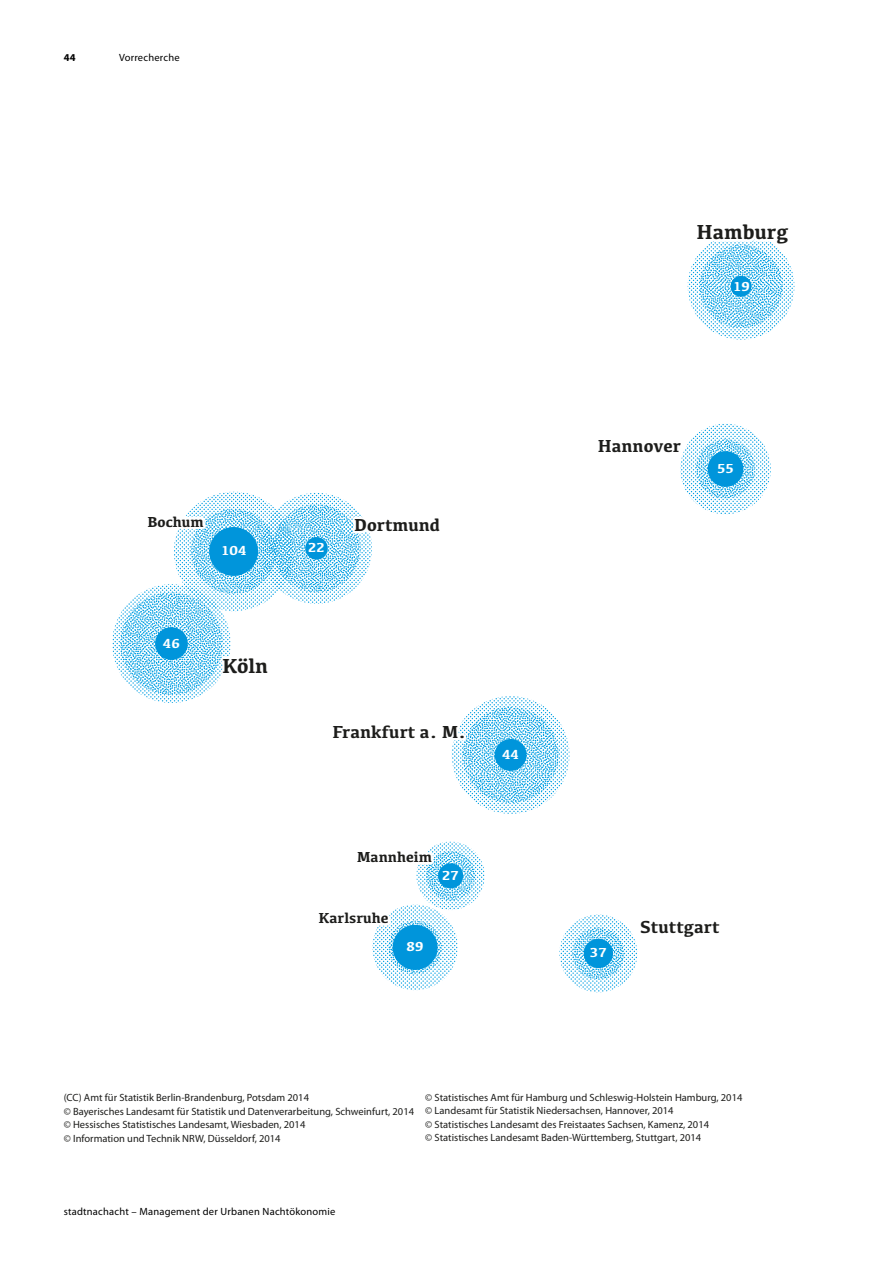
<style>
.page{position:relative;width:893px;height:1263px;background:#fff}
.page>*{position:absolute;margin:0;border:0;box-sizing:border-box;transform-origin:0 0}
.t1{font:700 21px "Kefa";color:#1d1d1b}
.t2{font:700 18px "Kefa";color:#1d1d1b}
.t3{font:700 15px "Kefa";color:#1d1d1b}
.t4{font:700 13.5px "Kefa";color:#fff}
.t5{font:10.5px/13.5px "Myriad Pro";color:#1d1d1b}
.t6{font:10.5px "Myriad Pro";letter-spacing:.02em;color:#000}
.t7{font:700 10.5px "Myriad Pro";color:#000}
</style>
<div class="page">
<svg style="left:416px;top:842px;width:69px;height:68px"></svg>
<svg style="left:426px;top:851px;width:49px;height:49px"></svg>
<div style="left:438px;top:863px;width:25px;height:25px;background:#0095db;border-radius:50%"></div>
<svg style="left:417px;top:844px;width:21px;height:24px"></svg>
<svg style="left:372px;top:905px;width:86px;height:85px"></svg>
<svg style="left:388px;top:920px;width:54px;height:54px"></svg>
<div style="left:393px;top:925px;width:45px;height:45px;background:#0095db;border-radius:50%"></div>
<svg style="left:376px;top:911px;width:18px;height:19px"></svg>
<svg style="left:174px;top:492px;width:119px;height:119px"></svg>
<svg style="left:191px;top:509px;width:85px;height:85px"></svg>
<div style="left:209px;top:527px;width:49px;height:49px;background:#0095db;border-radius:50%"></div>
<svg style="left:177px;top:510px;width:32px;height:23px"></svg>
<svg style="left:680px;top:424px;width:91px;height:90px"></svg>
<svg style="left:696px;top:439px;width:59px;height:59px"></svg>
<div style="left:708px;top:451px;width:35px;height:36px;background:#0095db;border-radius:50%"></div>
<svg style="left:681px;top:446px;width:6px;height:12px"></svg>
<svg style="left:261px;top:493px;width:111px;height:111px"></svg>
<svg style="left:272px;top:504px;width:88px;height:88px"></svg>
<div style="left:305px;top:537px;width:23px;height:23px;background:#0095db;border-radius:50%"></div>
<svg style="left:349px;top:513px;width:22px;height:24px"></svg>
<svg style="left:559px;top:914px;width:78px;height:78px"></svg>
<svg style="left:572px;top:927px;width:52px;height:52px"></svg>
<div style="left:584px;top:939px;width:29px;height:29px;background:#0095db;border-radius:50%"></div>
<svg style="left:452px;top:696px;width:117px;height:118px"></svg>
<svg style="left:463px;top:707px;width:96px;height:96px"></svg>
<div style="left:495px;top:739px;width:32px;height:32px;background:#0095db;border-radius:50%"></div>
<svg style="left:453px;top:713px;width:17px;height:32px"></svg>
<svg style="left:112px;top:584px;width:119px;height:119px"></svg>
<svg style="left:120px;top:592px;width:103px;height:103px"></svg>
<div style="left:155px;top:627px;width:33px;height:33px;background:#0095db;border-radius:50%"></div>
<svg style="left:217px;top:652px;width:13px;height:27px"></svg>
<svg style="left:688px;top:233px;width:106px;height:107px"></svg>
<svg style="left:699px;top:245px;width:84px;height:83px"></svg>
<div style="left:731px;top:276px;width:20px;height:21px;background:#0095db;border-radius:50%"></div>
<svg style="left:703px;top:233px;width:76px;height:17px"></svg>
<p class="t7" style="left:64px;top:51px;width:13px">44</p>
<p class="t6" style="left:119px;top:51px;width:62px">Vorrecherche</p>
<h3 class="t3" style="left:148px;top:511px;width:58px">Bochum</h3>
<p class="t4" style="left:221px;top:541px;width:27px">104</p>
<p class="t4" style="left:163px;top:634px;width:18px">46</p>
<h1 class="t1" style="left:222px;top:652px;width:47px">Köln</h1>
<p class="t4" style="left:308px;top:539px;width:18px">22</p>
<h2 class="t2" style="left:354px;top:513px;width:88px">Dortmund</h2>
<h2 class="t2" style="left:332px;top:720px;width:135px">Frankfurt a. M.</h2>
<h3 class="t3" style="left:357px;top:847px;width:76px">Mannheim</h3>
<p class="t4" style="left:442px;top:866px;width:18px">27</p>
<h3 class="t3" style="left:319px;top:908px;width:72px">Karlsruhe</h3>
<p class="t4" style="left:407px;top:937px;width:18px">89</p>
<p class="t4" style="left:502px;top:745px;width:18px">44</p>
<h1 class="t1" style="left:697px;top:218px;width:93px">Hamburg</h1>
<p class="t4" style="left:733px;top:278px;width:18px">19</p>
<h2 class="t2" style="left:598px;top:434px;width:85px">Hannover</h2>
<p class="t4" style="left:717px;top:459px;width:18px">55</p>
<p class="t4" style="left:590px;top:944px;width:18px">37</p>
<h2 class="t2" style="left:640px;top:915px;width:81px">Stuttgart</h2>
<p class="t5" style="left:64px;top:1091px;width:352px">(CC) Amt für Statistik Berlin-Brandenburg, Potsdam 2014<br>© Bayerisches Landesamt für Statistik und Datenverarbeitung, Schweinfurt, 2014 © Hessisches Statistisches Landesamt, Wiesbaden, 2014<br>© Information und Technik NRW, Düsseldorf, 2014</p>
<p class="t5" style="left:425px;top:1091px;width:319px">© Statistisches Amt für Hamburg und Schleswig-Holstein Hamburg, 2014 © Landesamt für Statistik Niedersachsen, Hannover, 2014<br>© Statistisches Landesamt des Freistaates Sachsen, Kamenz, 2014<br>© Statistisches Landesamt Baden-Württemberg, Stuttgart, 2014</p>
<p class="t6" style="left:64px;top:1206px;width:273px">stadtnachacht – Management der Urbanen Nachtökonomie</p>
</div>
